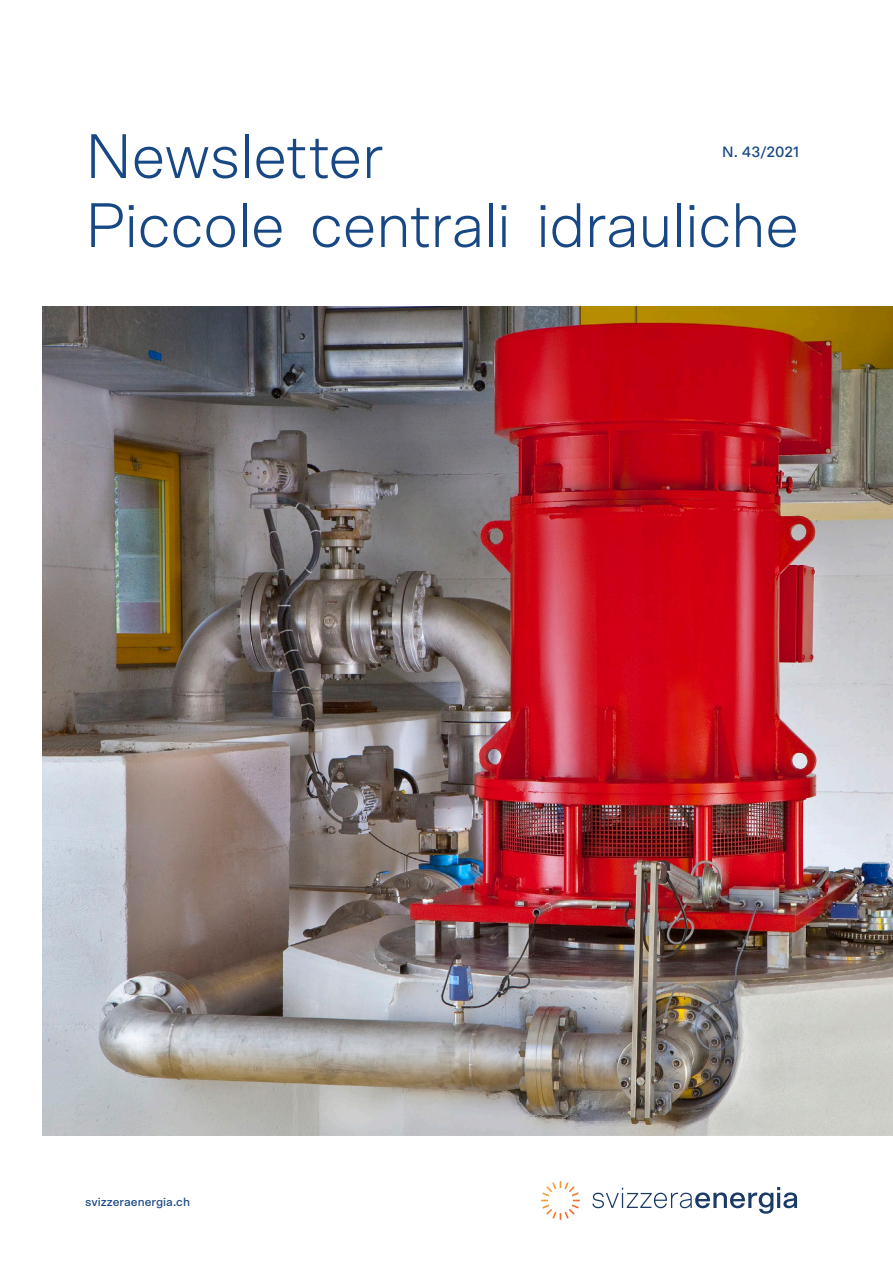
<style>
.page{position:relative;width:893px;height:1263px;background:#fff}
.page>*{position:absolute;margin:0;border:0;box-sizing:border-box;transform-origin:0 0}
.Fliesstext{font:300 63px "Scto Grotesk A";letter-spacing:-.02em;color:#174784}
.Fliesstext-2{font:500 15px "Scto Grotesk A";color:#174784}
.Zielpublikum{font:500 12px "Scto Grotesk A";color:#174784}
</style>
<div class="page">
<img style="left:43px;top:306px;width:850px;height:829px">
<svg style="left:541px;top:1181px;width:39px;height:39px"></svg>
<svg style="left:592px;top:1187px;width:205px;height:27px"></svg>
<p class="Fliesstext" style="left:85px;top:119px;width:300px">Newsletter</p>
<p class="Fliesstext" style="left:85px;top:188px;width:716px">Piccole centrali idrauliche</p>
<p class="Fliesstext-2" style="left:722px;top:143px;width:79px">N. 43/2021</p>
<p class="Zielpublikum" style="left:85px;top:1195px;width:106px">svizzeraenergia.ch</p>
</div>
